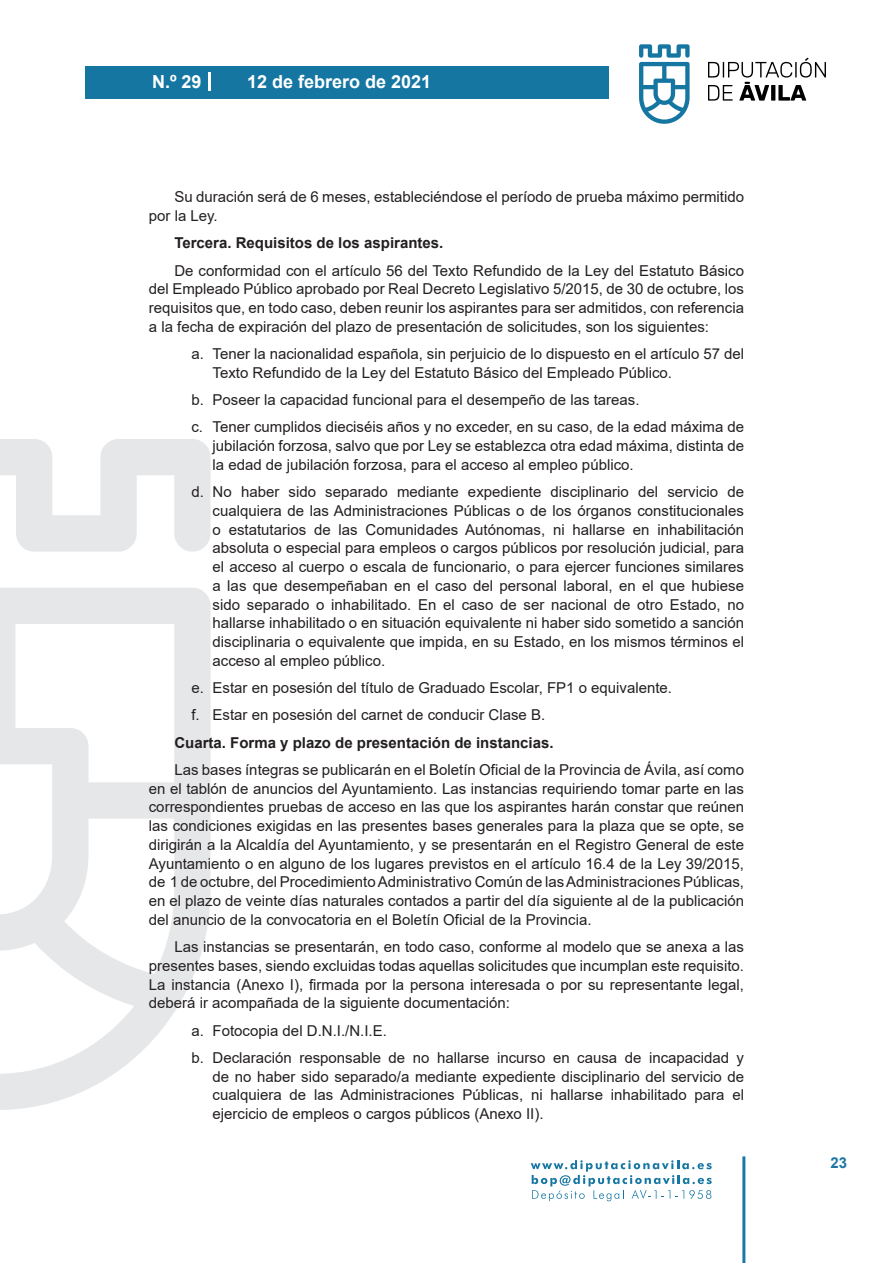
<style>
.page{position:relative;width:893px;height:1263px;background:#fff}
.page>*{position:absolute;margin:0;border:0;box-sizing:border-box;transform-origin:0 0}
.t1{font:700 18px "Arial";color:#fff}
.t2{font:15px/18.8px "Arial";color:#231f20}
.t3{font:700 15px "Arial";color:#231f20}
.t4{font:700 15px "Arial";color:#1d76a4}
</style>
<div class="page">
<svg style="left:531px;top:1160px;width:181px;height:41px"></svg>
<div style="left:85px;top:66px;width:523px;height:33px;background:#1676a2"></div>
<svg style="left:639px;top:44px;width:51px;height:80px"></svg>
<svg style="left:708px;top:58px;width:118px;height:43px"></svg>
<hr style="left:742px;top:1156px;width:3px;height:107px;background:#1d76a4">
<svg style="left:208px;top:72px;width:2px;height:18px"></svg>
<svg style="left:0;top:439px;width:211px;height:671px"></svg>
<p class="t1" style="left:152px;top:69px;width:51px">N.º 29</p>
<p class="t1" style="left:247px;top:69px;width:186px">12 de febrero de 2021</p>
<p class="t2" style="left:149px;top:188px;width:597px;text-indent:26px">Su duración será de 6 meses, estableciéndose el período de prueba máximo permitido por la Ley.</p>
<p class="t3" style="left:174px;top:232px;width:270px">Tercera. Requisitos de los aspirantes.</p>
<p class="t2" style="left:149px;top:261px;width:597px;text-align:justify;text-indent:26px">De conformidad con el artículo 56 del Texto Refundido de la Ley del Estatuto Básico del Empleado Público aprobado por Real Decreto Legislativo 5/2015, de 30 de octubre, los requisitos que, en todo caso, deben reunir los aspirantes para ser admitidos, con referencia a la fecha de expiración del plazo de presentación de solicitudes, son los siguientes:</p>
<p class="t2" style="left:213px;top:344px;width:533px;text-indent:-21px">a. Tener la nacionalidad española, sin perjuicio de lo dispuesto en el artículo 57 del<br>Texto Refundido de la Ley del Estatuto Básico del Empleado Público.</p>
<p class="t2" style="left:191px;top:386px;width:554px;line-height:27.3px">b. Poseer la capacidad funcional para el desempeño de las tareas.<br>c. Tener cumplidos dieciséis años y no exceder, en su caso, de la edad máxima de</p>
<p class="t2" style="left:213px;top:436px;width:533px">jubilación forzosa, salvo que por Ley se establezca otra edad máxima, distinta de la edad de jubilación forzosa, para el acceso al empleo público.</p>
<p class="t2" style="left:213px;top:482px;width:533px;text-align:justify;text-indent:-21px">d. No haber sido separado mediante expediente disciplinario del servicio de cualquiera de las Administraciones Públicas o de los órganos constitucionales o estatutarios de las Comunidades Autónomas, ni hallarse en inhabilitación absoluta o especial para empleos o cargos públicos por resolución judicial, para el acceso al cuerpo o escala de funcionario, o para ejercer funciones similares a las que desempeñaban en el caso del personal laboral, en el que hubiese sido separado o inhabilitado. En el caso de ser nacional de otro Estado, no hallarse inhabilitado o en situación equivalente ni haber sido sometido a sanción disciplinaria o equivalente que impida, en su Estado, en los mismos términos el acceso al empleo público.</p>
<p class="t2" style="left:191px;top:674px;width:482px;line-height:27.3px">e. Estar en posesión del título de Graduado Escolar, FP1 o equivalente. f. Estar en posesión del carnet de conducir Clase B.</p>
<p class="t3" style="left:174px;top:732px;width:381px">Cuarta. Forma y plazo de presentación de instancias.</p>
<p class="t2" style="left:149px;top:760px;width:597px;text-align:justify;text-indent:26px">Las bases íntegras se publicarán en el Boletín Oficial de la Provincia de Ávila, así como en el tablón de anuncios del Ayuntamiento. Las instancias requiriendo tomar parte en las correspondientes pruebas de acceso en las que los aspirantes harán constar que reúnen las condiciones exigidas en las presentes bases generales para la plaza que se opte, se dirigirán a la Alcaldía del Ayuntamiento, y se presentarán en el Registro General de este Ayuntamiento o en alguno de los lugares previstos en el artículo 16.4 de la Ley 39/2015, de 1 de octubre, del Procedimiento Administrativo Común de las Administraciones Públicas, en el plazo de veinte días naturales contados a partir del día siguiente al de la publicación del anuncio de la convocatoria en el Boletín Oficial de la Provincia.</p>
<p class="t2" style="left:149px;top:937px;width:597px;text-align:justify;text-indent:26px">Las instancias se presentarán, en todo caso, conforme al modelo que se anexa a las presentes bases, siendo excluidas todas aquellas solicitudes que incumplan este requisito.<br>La instancia (Anexo I), firmada por la persona interesada o por su representante legal, deberá ir acompañada de la siguiente documentación:</p>
<p class="t2" style="left:191px;top:1017px;width:554px;line-height:27.3px">a. Fotocopia del D.N.I./N.I.E.<br>b. Declaración responsable de no hallarse incurso en causa de incapacidad y</p>
<p class="t2" style="left:213px;top:1067px;width:533px;text-align:justify">de no haber sido separado/a mediante expediente disciplinario del servicio de cualquiera de las Administraciones Públicas, ni hallarse inhabilitado para el ejercicio de empleos o cargos públicos (Anexo II).</p>
<p class="t4" style="left:831px;top:1152px;width:18px">23</p>
</div>
